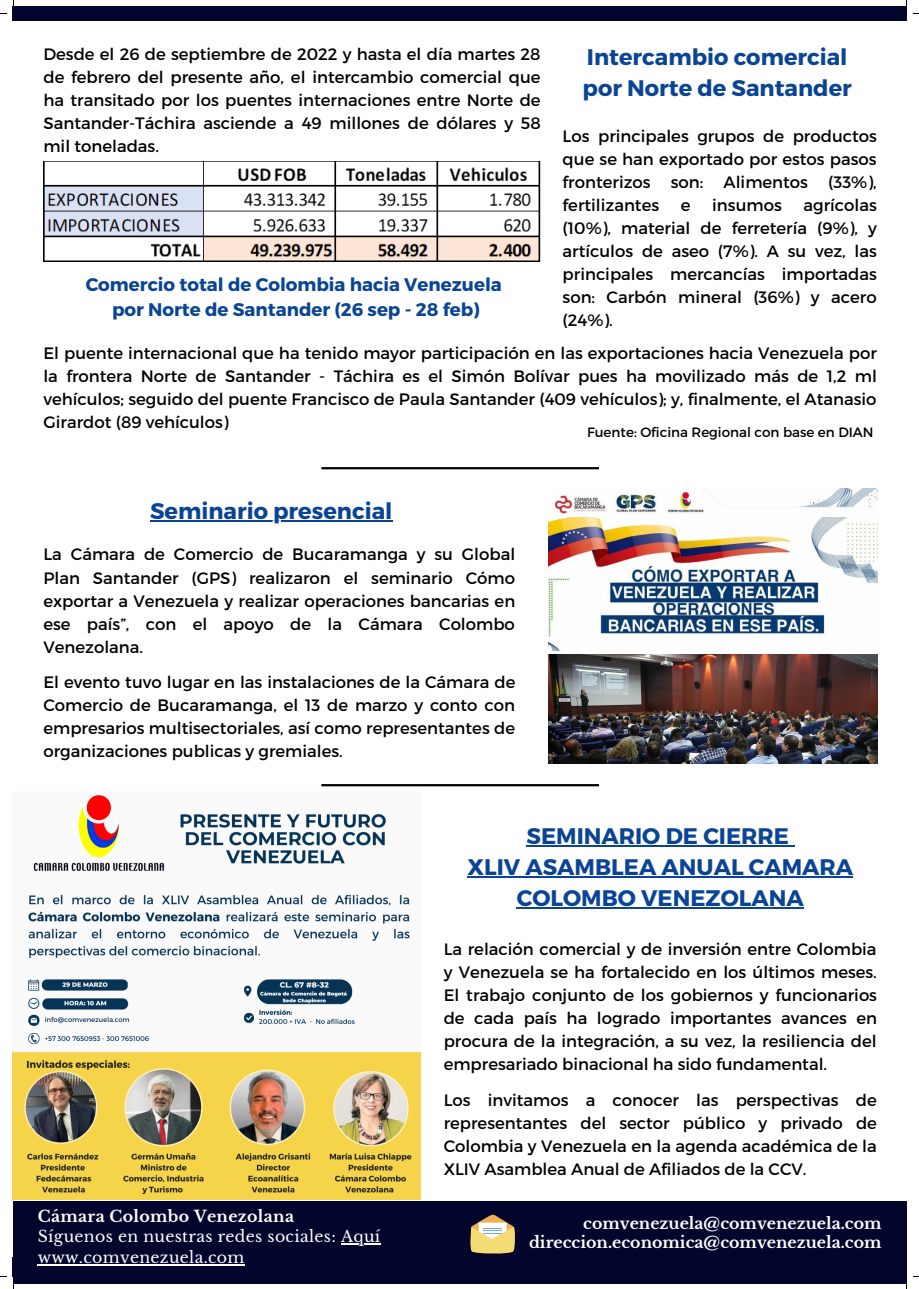
<style>
.page{position:relative;width:919px;height:1289px;background:#fff}
.page>*{position:absolute;margin:0;border:0;box-sizing:border-box;transform-origin:0 0}
.t1{font:700 22.5px/30.9px "Montserrat";color:#0a4495}
.t2{font:700 18.23px/25px "Montserrat";color:#0a4495;text-align:center}
.t3{font:16.5px/23.1px "Montserrat";color:#000;text-align:justify}
.t4{font:700 15.75px/19.1px "Libre Baskerville";color:#fff;text-align:right}
.t5{font:15.75px/20.9px "Libre Baskerville";letter-spacing:.02em;color:#fff}
.t6{font:700 15.75px "Libre Baskerville";letter-spacing:.02em;color:#fff}
.t7{font:13.5px "Montserrat";color:#000}
</style>
<div class="page">
<div style="left:13px;top:6px;width:893px;height:14px;background:#03052d"></div>
<hr style="left:321px;top:467px;width:277px;height:2px;background:#000">
<img style="left:43px;top:162px;width:497px;height:99px">
<img style="left:548px;top:489px;width:329px;height:161px">
<hr style="left:321px;top:784px;width:277px;height:2px;background:#000">
<div style="left:13px;top:1201px;width:893px;height:82px;background:#03052d"></div>
<hr style="left:341px;top:1243px;width:39px;height:1px;background:#fff">
<hr style="left:38px;top:1264px;width:207px;height:1px;background:#fff">
<svg style="left:470px;top:1214px;width:45px;height:40px"></svg>
<img style="left:548px;top:654px;width:329px;height:109px">
<img style="left:13px;top:795px;width:407px;height:404px">
<hr style="left:150px;top:520px;width:242px;height:2px;background:#0a4495">
<hr style="left:526px;top:845px;width:262px;height:2px;background:#0a4495">
<svg style="left:788px;top:845px;width:6px;height:2px"></svg>
<hr style="left:467px;top:876px;width:385px;height:2px;background:#0a4495">
<hr style="left:516px;top:907px;width:287px;height:2px;background:#0a4495">
<p class="t3" style="left:43px;top:42px;width:498px">Desde el 26 de septiembre de 2022 y hasta el día martes 28 de febrero del presente año, el intercambio comercial que ha transitado por los puentes internaciones entre Norte de Santander-Táchira asciende a 49 millones de dólares y 58 mil toneladas.</p>
<p class="t2" style="left:86px;top:271px;width:417px">Comercio total de Colombia hacia Venezuela por Norte de Santander (26 sep - 28 feb)</p>
<h1 class="t1" style="left:582px;top:41px;width:270px">Intercambio comercial por Norte de Santander</h1>
<p class="t3" style="left:562px;top:123px;width:316px">Los principales grupos de productos que se han exportado por estos pasos fronterizos son: Alimentos (33%), fertilizantes</p>
<p class="t3" style="left:562px;top:193px;width:316px;text-indent:241px">agrícolas (10%), material de ferretería (9%), y artículos de aseo (7%). A su vez, las principales mercancías importadas son: Carbón mineral (36%) y acero (24%).</p>
<p class="t3" style="left:680px;top:193px;width:11px">e</p>
<p class="t3" style="left:712px;top:193px;width:71px">insumos</p>
<p class="t3" style="left:43px;top:340px;width:834px">El puente internacional que ha tenido mayor participación en las exportaciones hacia Venezuela por la frontera Norte de Santander - Táchira es el Simón Bolívar pues ha movilizado más de 1,2 ml vehículos; seguido del puente Francisco de Paula Santander (409 vehículos); y, finalmente, el Atanasio Girardot (89 vehículos)</p>
<p class="t7" style="left:587px;top:423px;width:288px">Fuente: Oficina Regional con base en DIAN</p>
<h1 class="t1" style="left:150px;top:495px;width:244px">Seminario presencial</h1>
<p class="t3" style="left:43px;top:542px;width:473px">La Cámara de Comercio de Bucaramanga y su Global Plan Santander (GPS) realizaron el seminario Cómo exportar a Venezuela y realizar operaciones bancarias en ese país”, con el apoyo de la Cámara Colombo Venezolana.</p>
<p class="t3" style="left:43px;top:670px;width:473px">El evento tuvo lugar en las instalaciones de la Cámara de Comercio de Bucaramanga, el 13 de marzo y conto con empresarios multisectoriales, así como representantes de organizaciones publicas y gremiales.</p>
<p class="t6" style="left:38px;top:1206px;width:258px">Cámara Colombo Venezolana</p>
<p class="t5" style="left:38px;top:1226px;width:344px">Síguenos en nuestras redes sociales: Aquí www.comvenezuela.com</p>
<h1 class="t1" style="left:467px;top:819px;width:387px;text-align:center">SEMINARIO DE CIERRE<br>XLIV ASAMBLEA ANUAL CAMARA<br>COLOMBO VENEZOLANA</h1>
<p class="t3" style="left:443px;top:936px;width:435px">La relación comercial y de inversión entre Colombia y Venezuela se ha fortalecido en los últimos meses.<br>El trabajo conjunto de los gobiernos y funcionarios de cada país ha logrado importantes avances en procura de la integración, a su vez, la resiliencia del empresariado binacional ha sido fundamental.</p>
<p class="t3" style="left:443px;top:1087px;width:434px">Los invitamos a conocer las perspectivas de representantes del sector público y privado de Colombia y Venezuela en la agenda académica de la XLIV Asamblea Anual de Afiliados de la CCV.</p>
<p class="t4" style="left:529px;top:1213px;width:354px">comvenezuela@comvenezuela.com direccion.economica@comvenezuela.com</p>
<p class="t4" style="left:580px;top:1217px;width:283px">analistaecon@comvenezuela.com</p>
</div>
